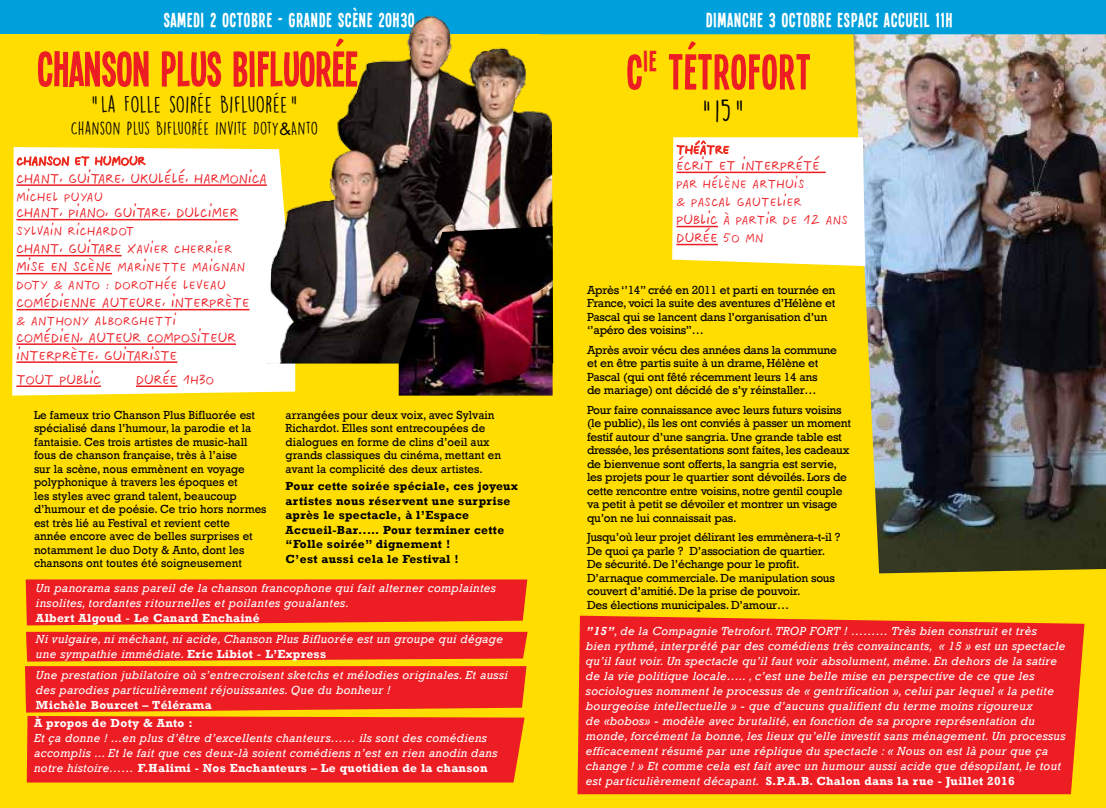
<style>
.page{position:relative;width:1106px;height:808px;background:#fff}
.page>*{position:absolute;margin:0;border:0;box-sizing:border-box;transform-origin:0 0}
.t1{font:54px "Single Sleeve";letter-spacing:.005em;color:#ed1d24}
.t2{font:54px "Single Sleeve";letter-spacing:.025em;color:#ed1d24}
.t3{font:27px "DK Lemon Yellow Sun";color:#000}
.t4{font:22.05px "Single Sleeve";letter-spacing:.05em;color:#fff}
.t5{font:21px "DK Lemon Yellow Sun";letter-spacing:.025em;color:#000}
.t6{font:16.5px/18px "Twingo France";letter-spacing:.005em;color:#ed1d24}
.t7{font:16.5px "DK Lemon Yellow Sun";letter-spacing:.025em;color:#000}
.t8{font:15px/18px "Twingo France";letter-spacing:.025em;color:#ed1d24}
.t9{font:15px "Twingo France";color:#ed1d24}
.t10{font:italic 12px/15px "Rockwell";letter-spacing:.025em;color:#fff}
.t11{font:12px/13.5px "Rockwell";letter-spacing:-.02em;color:#000}
.t12{font:12px/13.5px "Rockwell";color:#000;scale:.96 1}
.t13{font:700 12px/14.4px "Rockwell";letter-spacing:.025em;color:#000}
.t14{font:700 12px/18.1px "Rockwell";letter-spacing:.025em;color:#fff}
.s1{font-family:"Futura"}
.s2{font-size:16.5px}
.s3{font-size:15px}
.s4{font-weight:700;font-style:normal}
.s5{font-weight:700}
</style>
<div class="page">
<div style="left:0;top:0;width:553px;height:808px;background:#fd0"></div>
<div style="left:553px;top:0;width:553px;height:808px;background:#fd0"></div>
<svg style="left:26px;top:579px;width:501px;height:46px;background:#ee2821"></svg>
<svg style="left:25px;top:632px;width:502px;height:150px;background:#ee2f20"></svg>
<div style="left:577px;top:616px;width:507px;height:178px;background:#ed1d24"></div>
<img style="left:853px;top:34px;width:253px;height:539px">
<div style="left:0;top:0;width:566px;height:34px;background:#00a0dc"></div>
<div style="left:12px;top:147px;width:283px;height:249px;background:#fff"></div>
<hr style="left:16px;top:184px;width:251px;height:2px;background:#ed1d24">
<hr style="left:16px;top:219px;width:222px;height:1px;background:#ed1d24">
<hr style="left:16px;top:255px;width:106px;height:1px;background:#ed1d24">
<hr style="left:16px;top:273px;width:96px;height:1px;background:#ed1d24">
<hr style="left:16px;top:309px;width:233px;height:1px;background:#ed1d24">
<hr style="left:16px;top:343px;width:220px;height:2px;background:#ed1d24">
<hr style="left:16px;top:361px;width:161px;height:2px;background:#ed1d24">
<hr style="left:16px;top:385px;width:85px;height:2px;background:#ed1d24">
<hr style="left:136px;top:385px;width:41px;height:2px;background:#ed1d24">
<svg style="left:16px;top:153px;width:53px;height:34px;background:#fbd9d5"></svg>
<svg style="left:75px;top:147px;width:71px;height:19px"></svg>
<img style="left:267px;top:15px;width:286px;height:349px">
<img style="left:399px;top:226px;width:153px;height:170px">
<div style="left:540px;top:0;width:566px;height:34px;background:#00a0dc"></div>
<svg style="left:672px;top:137px;width:193px;height:129px;background:#fef8f1"></svg>
<h3 class="t4" style="left:164px;top:8px;width:252px">SAMEDI 2 OCTOBRE - GRANDE SCÈNE 20H30</h3>
<h1 class="t1" style="left:37px;top:38px;width:321px">CHANSON PLUS BIFLUORÉE</h1>
<h3 class="t5" style="left:92px;top:92px;width:207px">" LA FOLLE SOIRÉE BIFLUORÉE ”</h3>
<h3 class="t7" style="left:71px;top:119px;width:249px">CHANSON PLUS BIFLUORÉE INVITE DOTY<span class="s1">&amp;</span>ANTO</h3>
<p class="t9" style="left:16px;top:152px;width:131px">Chanson et humour</p>
<h3 class="t6" style="left:16px;top:168px;width:252px">Chant, guitare, ukulélé, harmonica</h3>
<p class="t8" style="left:16px;top:187px;width:88px">Michel Puyau</p>
<h3 class="t6" style="left:16px;top:203px;width:223px">Chant, piano, guitare, dulcimer</h3>
<p class="t8" style="left:16px;top:221px;width:230px">Sylvain Richardot<br><span class="s2">Chant, guitare</span> Xavier Cherrier<br><span class="s2">Mise en scène</span> Marinette Maignan<br>Doty &amp; Anto : Dorothée Leveau</p>
<h3 class="t6" style="left:16px;top:293px;width:234px">Comédienne auteure, interprète</h3>
<p class="t8" style="left:16px;top:311px;width:161px">&amp; Anthony Alborghetti</p>
<h3 class="t6" style="left:16px;top:327px;width:221px">comédien, auteur compositeur interprète, guitariste</h3>
<h3 class="t6" style="left:16px;top:369px;width:86px">Tout public</h3>
<h3 class="t6" style="left:136px;top:369px;width:79px">Durée <span class="s3">1h30</span></h3>
<p class="t12" style="left:34px;top:408px;width:244px">Le fameux trio Chanson Plus Bifluorée est spécialisé dans l’humour, la parodie et la fantaisie. Ces trois artistes de music-hall fous de chanson française, très à l’aise<br>sur la scène, nous emmènent en voyage polyphonique à travers les époques et<br>les styles avec grand talent, beaucoup d’humour et de poésie. Ce trio hors normes est très lié au Festival et revient cette<br>année encore avec de belles surprises et notamment le duo Doty &amp; Anto, dont les chansons ont toutes été soigneusement</p>
<p class="t12" style="left:285px;top:408px;width:226px">arrangées pour deux voix, avec Sylvain Richardot. Elles sont entrecoupées de dialogues en forme de clins d’oeil aux grands classiques du cinéma, mettant en avant la complicité des deux artistes.</p>
<p class="t13" style="left:285px;top:479px;width:234px">Pour cette soirée spéciale, ces joyeux artistes nous réservent une surprise après le spectacle, à l’Espace Accueil-Bar..… Pour terminer cette “Folle soirée’’ dignement !<br>C’est aussi cela le Festival !</p>
<p class="t10" style="left:36px;top:581px;width:461px">Un panorama sans pareil de la chanson francophone qui fait alterner complaintes insolites, tordantes ritournelles et poilantes goualantes.<br><span class="s4">Albert Algoud</span> - <span class="s4">Le Canard Enchainé</span></p>
<p class="t10" style="left:36px;top:632px;width:468px">Ni vulgaire, ni méchant, ni acide, Chanson Plus Bifluorée est un groupe qui dégage une sympathie immédiate. <span class="s4">Eric Libiot</span> - <span class="s4">L’Express</span></p>
<p class="t10" style="left:36px;top:668px;width:473px">Une prestation jubilatoire où s’entrecroisent sketchs et mélodies originales. Et aussi des parodies particulièrement réjouissantes. Que du bonheur !</p>
<p class="t14" style="left:34px;top:696px;width:179px">Michèle Bourcet – Télérama<br>À propos de Doty &amp; Anto :</p>
<p class="t10" style="left:34px;top:731px;width:465px">Et ça donne ! ...en plus d’être d’excellents chanteurs…… ils sont des comédiens accomplis ... Et le fait que ces deux-là soient comédiens n’est en rien anodin dans notre histoire…… <span class="s4">F.Halimi - Nos Enchanteurs – Le quotidien de la chanson</span></p>
<h3 class="t4" style="left:706px;top:8px;width:248px">DIMANCHE 3 OCTOBRE ESPACE ACCUEIL 11H</h3>
<h1 class="t2" style="left:627px;top:41px;width:185px">C<sup>IE</sup> TÉTROFORT</h1>
<h2 class="t3" style="left:703px;top:94px;width:42px">“15”</h2>
<p class="t9" style="left:676px;top:141px;width:54px">Théâtre</p>
<h3 class="t6" style="left:676px;top:156px;width:145px">Écrit et interprété</h3>
<p class="t8" style="left:676px;top:174px;width:173px">par Hélène Arthuis<br>&amp; Pascal Gautelier<br><span class="s2">public</span> à partir de 12 ans</p>
<h3 class="t6" style="left:676px;top:228px;width:89px">Durée <span class="s3">50 mn</span></h3>
<p class="t11" style="left:587px;top:283px;width:250px">Après ‘’14’’ créé en 2011 et parti en tournée en France, voici la suite des aventures d’Hélène et Pascal qui se lancent dans l’organisation d’un ‘’apéro des voisins’’…</p>
<p class="t11" style="left:587px;top:343px;width:252px">Après avoir vécu des années dans la commune et en être partis suite à un drame, Hélène et Pascal (qui ont fêté récemment leurs 14 ans<br>de mariage) ont décidé de s’y réinstaller…</p>
<p class="t11" style="left:587px;top:403px;width:265px">Pour faire connaissance avec leurs futurs voisins (le public), ils les ont conviés à passer un moment festif autour d’une sangria. Une grande table est dressée, les présentations sont faites, les cadeaux de bienvenue sont offerts, la sangria est servie, les projets pour le quartier sont dévoilés. Lors de cette rencontre entre voisins, notre gentil couple va petit à petit se dévoiler et montrer un visage qu’on ne lui connaissait pas.</p>
<p class="t11" style="left:587px;top:530px;width:255px">Jusqu’où leur projet délirant les emmènera-t-il ?<br>De quoi ça parle ? D’association de quartier.<br>De sécurité. De l’échange pour le profit.<br>D’arnaque commerciale. De manipulation sous couvert d’amitié. De la prise de pouvoir.<br>Des élections municipales. D’amour…</p>
<p class="t10" style="left:586px;top:623px;width:481px"><span class="s5">”15”</span>, de la Compagnie Tetrofort. TROP FORT ! ……… Très bien construit et très<br>bien rythmé, interprété par des comédiens très convaincants, « 15 » est un spectacle qu’il faut voir. Un spectacle qu’il faut voir absolument, même. En dehors de la satire de la vie politique locale….. , c’est une belle mise en perspective de ce que les sociologues nomment le processus de « gentrification », celui par lequel « la petite bourgeoise intellectuelle » - que d’aucuns qualifient du terme moins rigoureux<br>de «bobos» - modèle avec brutalité, en fonction de sa propre représentation du monde, forcément la bonne, les lieux qu’elle investit sans ménagement. Un processus efficacement résumé par une réplique du spectacle : « Nous on est là pour que ça change ! » Et comme cela est fait avec un humour aussi acide que désopilant, le tout est particulièrement décapant. <span class="s4">S.P.A.B. Chalon dans la rue - Juillet 2016</span></p>
</div>
